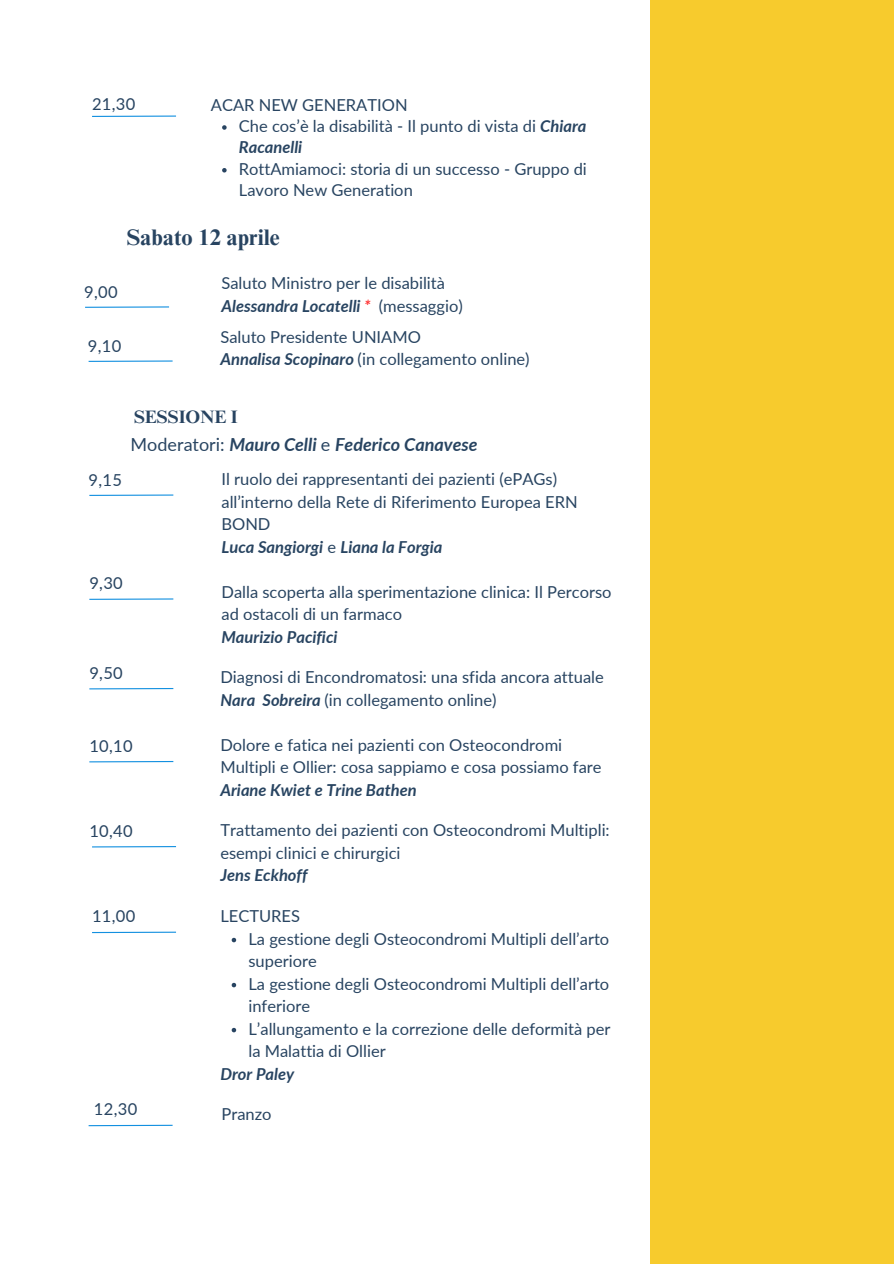
<style>
.page{position:relative;width:894px;height:1264px;background:#fff}
.page>*{position:absolute;margin:0;border:0;box-sizing:border-box;transform-origin:0 0}
.t1{font:700 22.5px "Times NRMT Pro";color:#284461}
.t2{font:italic 700 18px "Lato";color:#284461}
.t3{font:700 18px "Times NRMT Pro";color:#284461}
.t4{font:16.5px/22.5px "Lato";color:#284461}
.t5{font:italic 700 16.5px "Lato";color:#284461}
.s1{font-weight:700;font-style:italic}
.s2{color:#ff3131}
.s3{font-weight:400;font-style:normal}
</style>
<div class="page">
<hr style="left:89px;top:494px;width:84px;height:2px;background:#1390e0">
<div style="left:649px;top:0;width:244px;height:1263px;background:#f7cb2d"></div>
<hr style="left:89px;top:598px;width:84px;height:2px;background:#1390e0">
<hr style="left:89px;top:688px;width:84px;height:1px;background:#1390e0">
<hr style="left:89px;top:761px;width:84px;height:1px;background:#1390e0">
<hr style="left:92px;top:115px;width:84px;height:2px;background:#1390e0">
<svg style="left:222px;top:125px;width:4px;height:5px"></svg>
<svg style="left:222px;top:168px;width:4px;height:4px"></svg>
<hr style="left:92px;top:846px;width:84px;height:1px;background:#1390e0">
<hr style="left:92px;top:931px;width:84px;height:2px;background:#1390e0">
<svg style="left:231px;top:937px;width:5px;height:5px"></svg>
<svg style="left:231px;top:982px;width:5px;height:5px"></svg>
<svg style="left:231px;top:1027px;width:5px;height:5px"></svg>
<hr style="left:89px;top:1124px;width:83px;height:2px;background:#1390e0">
<hr style="left:89px;top:360px;width:83px;height:2px;background:#1390e0">
<hr style="left:85px;top:306px;width:84px;height:2px;background:#1390e0">
<h3 class="t4" style="left:92px;top:92px;width:45px">21,30</h3>
<p class="t4" style="left:211px;top:93px;width:198px">ACAR NEW GENERATION</p>
<p class="t4" style="left:239px;top:115px;width:349px;line-height:21.3px">Che cos’è la disabilità - Il punto di vista di <span class="s1">Chiara<br>Racanelli</span></p>
<p class="t4" style="left:239px;top:158px;width:349px;line-height:21.3px">RottAmiamoci: storia di un successo - Gruppo di<br>Lavoro New Generation</p>
<h3 class="t1" style="left:127px;top:229px;width:154px">Sabato 12 aprile</h3>
<h3 class="t4" style="left:221px;top:272px;width:225px">Saluto Ministro per le disabilità</h3>
<p class="t5" style="left:221px;top:295px;width:151px">Alessandra Locatelli <span class="s2">*</span></p>
<p class="t4" style="left:378px;top:294px;width:85px">(messaggio)</p>
<h1 class="t4" style="left:220px;top:325px;width:202px">Saluto Presidente UNIAMO</h1>
<h3 class="t4" style="left:220px;top:348px;width:311px"><span class="s1">Annalisa Scopinaro</span> (in collegamento online)</h3>
<p class="t4" style="left:84px;top:280px;width:35px">9,00</p>
<h3 class="t4" style="left:88px;top:334px;width:35px">9,10</h3>
<h3 class="t3" style="left:134px;top:410px;width:105px">SESSIONE I</h3>
<p class="t4" style="left:89px;top:468px;width:35px">9,15</p>
<p class="t4" style="left:89px;top:571px;width:35px">9,30</p>
<p class="t2" style="left:130px;top:433px;width:348px"><span class="s3">Moderatori:</span> Mauro Celli <span class="s3">e</span> Federico Canavese</p>
<p class="t4" style="left:221px;top:468px;width:358px">Il ruolo dei rappresentanti dei pazienti (ePAGs) all’interno della Rete di Riferimento Europea ERN<br>BOND</p>
<h3 class="t5" style="left:221px;top:536px;width:222px">Luca Sangiorgi <span class="s3">e</span> Liana la Forgia</h3>
<p class="t4" style="left:221px;top:580px;width:391px">Dalla scoperta alla sperimentazione clinica: Il Percorso ad ostacoli di un farmaco</p>
<p class="t5" style="left:221px;top:626px;width:117px">Maurizio Pacifici</p>
<h2 class="t4" style="left:89px;top:661px;width:35px">9,50</h2>
<p class="t4" style="left:220px;top:665px;width:385px">Diagnosi di Encondromatosi: una sfida ancora attuale</p>
<h3 class="t4" style="left:220px;top:688px;width:277px"><span class="s1">Nara Sobreira</span> (in collegamento online)</h3>
<p class="t4" style="left:89px;top:734px;width:45px">10,10</p>
<p class="t4" style="left:220px;top:733px;width:382px">Dolore e fatica nei pazienti con Osteocondromi<br>Multipli e Ollier: cosa sappiamo e cosa possiamo fare</p>
<p class="t5" style="left:220px;top:779px;width:198px">Ariane Kwiet e Trine Bathen</p>
<p class="t4" style="left:89px;top:819px;width:45px">10,40</p>
<p class="t4" style="left:220px;top:818px;width:391px">Trattamento dei pazienti con Osteocondromi Multipli: esempi clinici e chirurgici</p>
<p class="t5" style="left:220px;top:865px;width:89px">Jens Eckhoff</p>
<h3 class="t4" style="left:92px;top:904px;width:45px">11,00</h3>
<p class="t4" style="left:220px;top:904px;width:81px">LECTURES</p>
<p class="t4" style="left:248px;top:926px;width:362px">La gestione degli Osteocondromi Multipli dell’arto superiore</p>
<p class="t4" style="left:248px;top:971px;width:362px">La gestione degli Osteocondromi Multipli dell’arto inferiore</p>
<h3 class="t4" style="left:248px;top:1016px;width:363px">L’allungamento e la correzione delle deformità per la Malattia di Ollier</h3>
<p class="t5" style="left:220px;top:1063px;width:75px">Dror Paley</p>
<p class="t4" style="left:94px;top:1097px;width:45px">12,30</p>
<p class="t4" style="left:221px;top:1102px;width:52px">Pranzo</p>
</div>
